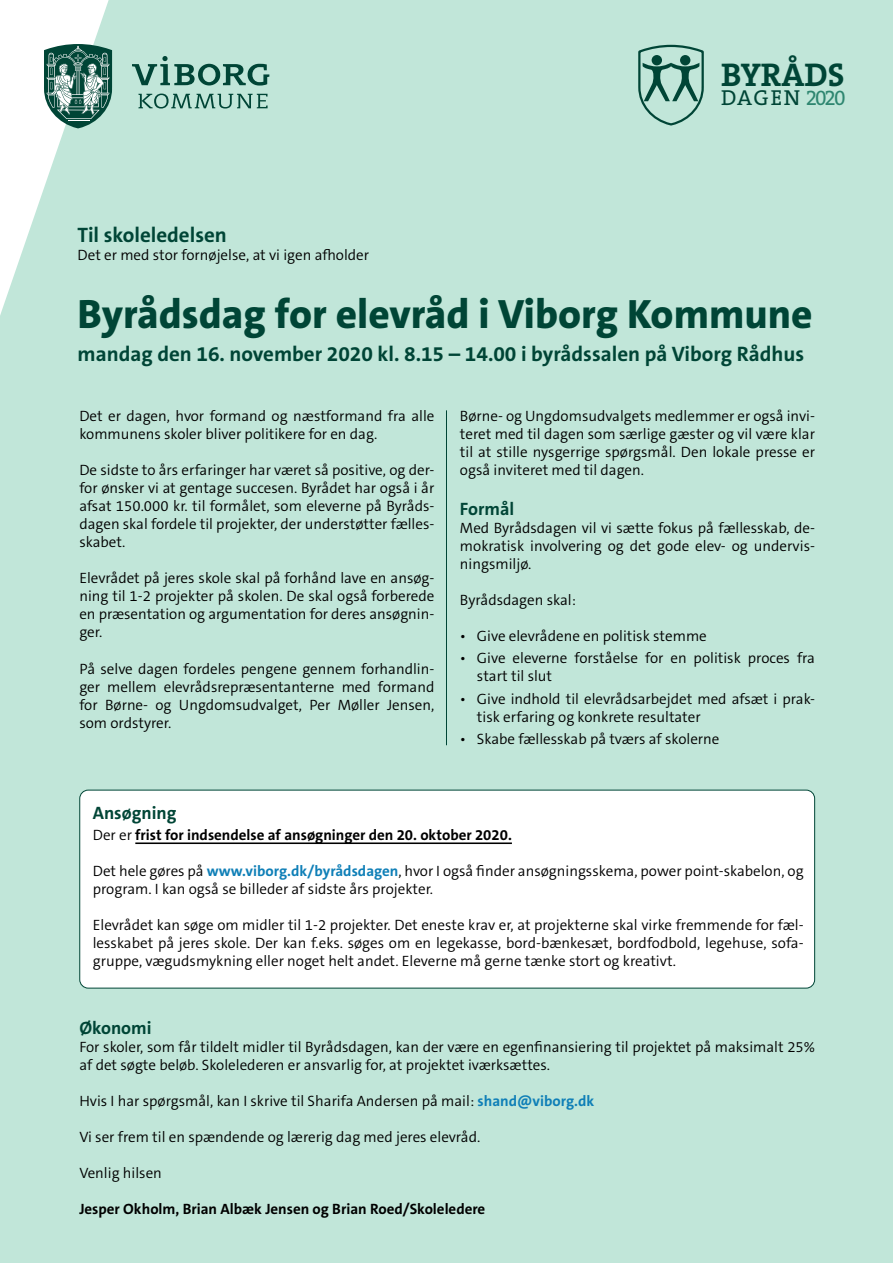
<style>
.page{position:relative;width:893px;height:1263px;background:#c1e6d9}
.page>*{position:absolute;margin:0;border:0;box-sizing:border-box;transform-origin:0 0}
.Rubrik{font:800 41.25px "The Sans C5";color:#004536}
.t1{font:700 33px "The Serif B W7";color:#004536}
.t2{font:21.75px "The Serif B W5 Plain";letter-spacing:.065em;color:#004536}
.Mellemrubrik{font:700 21px "The Sans C5";color:#004536}
.Mellemrubrik-2{font:700 18px "The Sans C5";color:#004536}
.Brødtekst{font:300 15px/18px "The Sans C5";color:#000;text-align:justify}
.Bullet{font:300 15px/18px "The Sans C5";color:#000}
.Brødtekst-2{font:700 15px "The Sans C5";color:#000}
.s1{font-size:21px;color:#2e8670}
.s2{font-weight:300}
.s3{font-weight:700;color:#0f7fb7}
</style>
<div class="page">
<svg style="left:638px;top:44px;width:66px;height:82px"></svg>
<div style="left:680px;top:55px;width:10px;height:10px;background:#004536;border-radius:50%"></div>
<svg style="left:132px;top:56px;width:137px;height:30px"></svg>
<svg style="left:138px;top:94px;width:130px;height:15px"></svg>
<svg style="left:0;top:0;width:112px;height:315px"></svg>
<hr style="left:446px;top:410px;width:1px;height:335px;background:#004536">
<div style="left:80px;top:790px;width:735px;height:198px;background:#fff;border-radius:9px"></div>
<div style="left:79px;top:790px;width:736px;height:198px;border:1px solid #004536;border-radius:9px"></div>
<hr style="left:135px;top:842px;width:377px;height:2px;background:#000">
<p class="t1" style="left:721px;top:53px;width:125px">BYRÅDS</p>
<p class="t2" style="left:721px;top:84px;width:126px">DAGEN <span class="s1">2020</span></p>
<p class="Mellemrubrik" style="left:78px;top:221px;width:151px">Til skoleledelsen</p>
<p class="Brødtekst" style="left:78px;top:246px;width:293px">Det er med stor fornøjelse, at vi igen afholder</p>
<p class="Rubrik" style="left:78px;top:288px;width:736px">Byrådsdag for elevråd i Viborg Kommune</p>
<p class="Mellemrubrik" style="left:78px;top:340px;width:728px">mandag den 16. november 2020 kl. 8.15 – 14.00 i byrådssalen på Viborg Rådhus</p>
<p class="Brødtekst" style="left:79px;top:407px;width:357px">Det er dagen, hvor formand og næstformand fra alle kommunens skoler bliver politikere for en dag.</p>
<p class="Brødtekst" style="left:79px;top:461px;width:357px">De sidste to års erfaringer har været så positive, og der&shy;for ønsker vi at gentage succesen. Byrådet har også i år afsat 150.000 kr. til formålet, som eleverne på Byråds&shy;dagen skal fordele til projekter, der understøtter fælles&shy;skabet.</p>
<p class="Brødtekst" style="left:79px;top:569px;width:357px">Elevrådet på jeres skole skal på forhånd lave en ansøg&shy;ning til 1-2 projekter på skolen. De skal også forberede en præsentation og argumentation for deres ansøgnin&shy;ger.</p>
<p class="Brødtekst" style="left:79px;top:659px;width:357px">På selve dagen fordeles pengene gennem forhandlin&shy;ger mellem elevrådsrepræsentanterne med formand for Børne- og Ungdomsudvalget, Per Møller Jensen, som ordstyrer.</p>
<p class="Brødtekst" style="left:460px;top:407px;width:357px">Børne- og Ungdomsudvalgets medlemmer er også invi&shy;teret med til dagen som særlige gæster og vil være klar til at stille nysgerrige spørgsmål. Den lokale presse er også inviteret med til dagen.</p>
<p class="Mellemrubrik-2" style="left:460px;top:497px;width:56px">Formål</p>
<p class="Brødtekst" style="left:460px;top:519px;width:357px">Med Byrådsdagen vil vi sætte fokus på fællesskab, de&shy;mokratisk involvering og det gode elev- og undervis&shy;ningsmiljø.</p>
<p class="Brødtekst" style="left:460px;top:591px;width:117px">Byrådsdagen skal:</p>
<p class="Bullet" style="left:460px;top:627px;width:248px">• Give elevrådene en politisk stemme</p>
<p class="Bullet" style="left:477px;top:649px;width:340px;text-indent:-17px">• Give eleverne forståelse for en politisk proces fra start til slut</p>
<p class="Bullet" style="left:477px;top:690px;width:340px;text-indent:-17px">• Give indhold til elevrådsarbejdet med afsæt i prak&shy;tisk erfaring og konkrete resultater</p>
<p class="Bullet" style="left:460px;top:730px;width:261px">• Skabe fællesskab på tværs af skolerne</p>
<p class="Mellemrubrik-2" style="left:93px;top:802px;width:85px">Ansøgning</p>
<p class="Brødtekst-2" style="left:93px;top:826px;width:421px"><span class="s2">Der er</span> frist for indsendelse af ansøgninger den 20. oktober 2020.</p>
<p class="Brødtekst" style="left:93px;top:862px;width:712px">Det hele gøres på <span class="s3">www.viborg.dk/byrådsdagen</span>, hvor I også finder ansøgningsskema, power point-skabelon, og program. I kan også se billeder af sidste års projekter.</p>
<p class="Brødtekst" style="left:93px;top:916px;width:712px">Elevrådet kan søge om midler til 1-2 projekter. Det eneste krav er, at projekterne skal virke fremmende for fæl&shy;lesskabet på jeres skole. Der kan f.eks. søges om en legekasse, bord-bænkesæt, bordfodbold, legehuse, sofa&shy;gruppe, vægudsmykning eller noget helt andet. Eleverne må gerne tænke stort og kreativt.</p>
<p class="Mellemrubrik-2" style="left:79px;top:1016px;width:74px">Økonomi</p>
<p class="Brødtekst" style="left:79px;top:1037px;width:737px">For skoler, som får tildelt midler til Byrådsdagen, kan der være en egenfinansiering til projektet på maksimalt 25% af det søgte beløb. Skolelederen er ansvarlig for, at projektet iværksættes.</p>
<p class="Brødtekst" style="left:79px;top:1091px;width:516px">Hvis I har spørgsmål, kan I skrive til Sharifa Andersen på mail: <span class="s3">shand@viborg.dk</span></p>
<p class="Brødtekst" style="left:79px;top:1127px;width:403px">Vi ser frem til en spændende og lærerig dag med jeres elevråd.</p>
<p class="Brødtekst" style="left:79px;top:1163px;width:84px">Venlig hilsen</p>
<p class="Brødtekst-2" style="left:79px;top:1199px;width:407px">Jesper Okholm, Brian Albæk Jensen og Brian Roed/Skoleledere</p>
</div>
